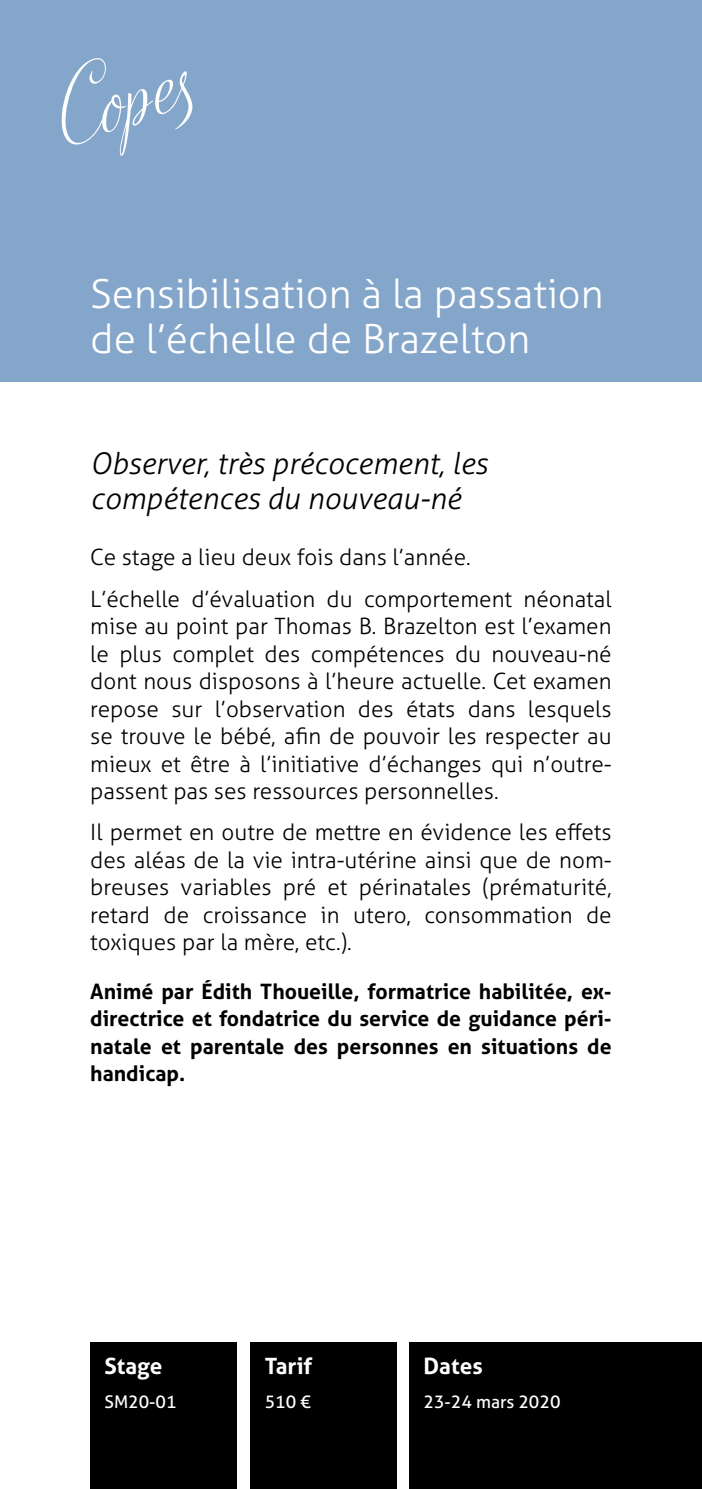
<style>
.page{position:relative;width:702px;height:1489px;background:#fff}
.page>*{position:absolute;margin:0;border:0;box-sizing:border-box;transform-origin:0 0}
.t1{font:300 40px/45px "Aller";color:#fff}
.t2{font:italic 300 30px/35px "Aller";color:#000}
.t3{font:300 22.5px/27.5px "Aller";color:#000;text-align:justify}
.t4{font:700 22.5px "Aller";color:#fff}
.t5{font:700 21.25px/27.5px "Aller";color:#000;text-align:justify}
.t6{font:17.5px "Aller";color:#fff}
</style>
<div class="page">
<div style="left:0;top:0;width:702px;height:381px;background:#84a6ca"></div>
<svg style="left:61px;top:58px;width:132px;height:98px"></svg>
<div style="left:90px;top:1342px;width:146px;height:146px;background:#000"></div>
<div style="left:250px;top:1342px;width:146px;height:146px;background:#000"></div>
<div style="left:409px;top:1342px;width:293px;height:146px;background:#000"></div>
<h1 class="t1" style="left:90px;top:271px;width:515px">Sensibilisation à la passation de l’échelle de Brazelton</h1>
<h2 class="t2" style="left:90px;top:446px;width:399px">Observer, très précocement, les compétences du nouveau-né</h2>
<p class="t3" style="left:90px;top:536px;width:523px;line-height:41.2px">Ce stage a lieu deux fois dans l’année.<br>L’échelle d’évaluation du comportement néonatal</p>
<p class="t3" style="left:90px;top:612px;width:523px">mise au point par Thomas B. Brazelton est l’examen le plus complet des compétences du nouveau-né dont nous disposons à l’heure actuelle. Cet examen repose sur l’observation des états dans lesquels se trouve le bébé, afin de pouvoir les respecter au mieux et être à l’initiative d’échanges qui n’outre&shy;passent pas ses ressources personnelles.</p>
<p class="t3" style="left:90px;top:818px;width:523px">Il permet en outre de mettre en évidence les effets des aléas de la vie intra-utérine ainsi que de nom&shy;breuses variables pré et périnatales (prématurité, retard de croissance in utero, consommation de toxiques par la mère, etc.).</p>
<p class="t5" style="left:90px;top:977px;width:523px">Animé par Édith Thoueille, formatrice habilitée, ex&shy;directrice et fondatrice du service de guidance péri&shy;natale et parentale des personnes en situations de handicap.</p>
<p class="t4" style="left:104px;top:1351px;width:59px">Stage</p>
<p class="t6" style="left:104px;top:1391px;width:74px">SM20-01</p>
<p class="t4" style="left:265px;top:1351px;width:49px">Tarif</p>
<p class="t6" style="left:265px;top:1391px;width:48px">510 €</p>
<p class="t4" style="left:423px;top:1351px;width:61px">Dates</p>
<p class="t6" style="left:423px;top:1391px;width:138px">23‑24 mars 2020</p>
</div>
